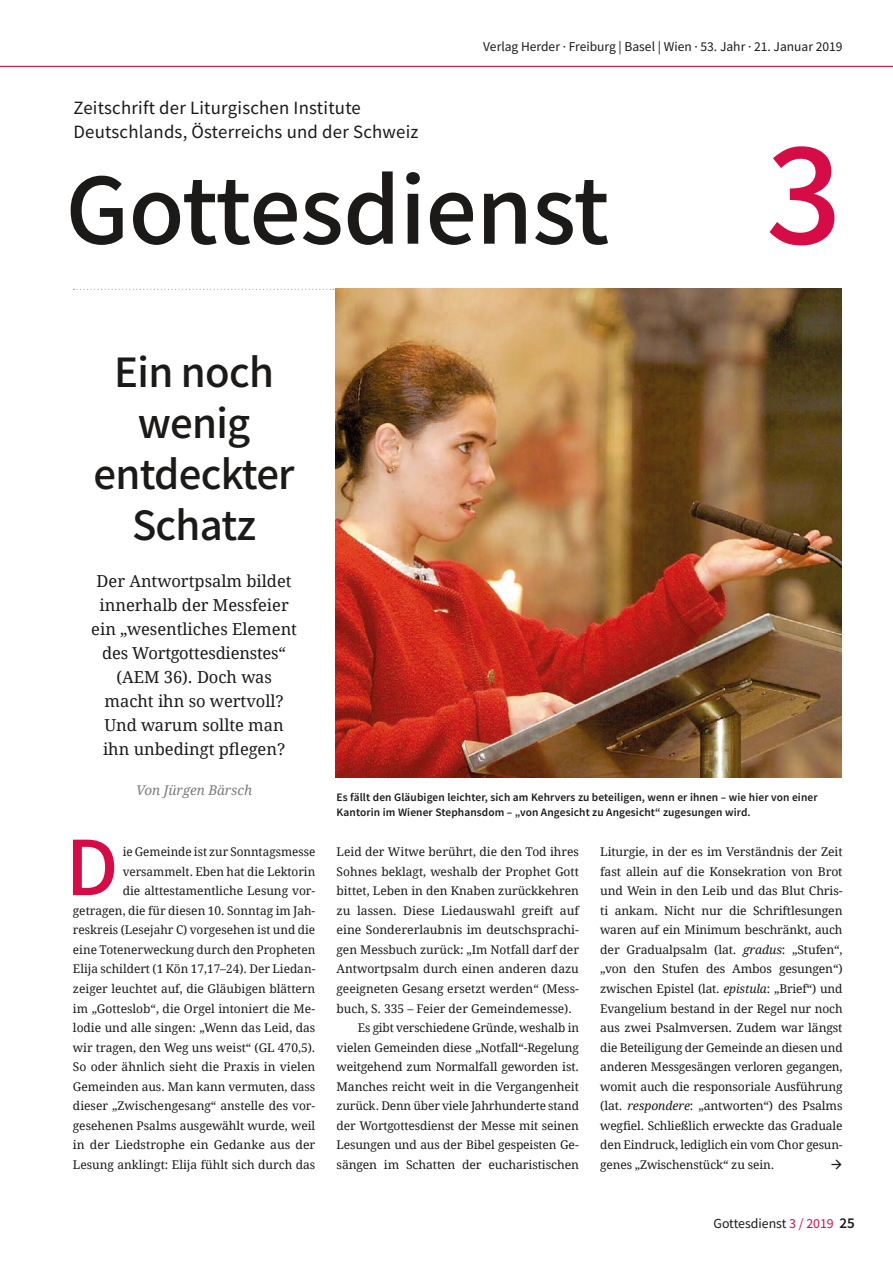
<style>
.page{position:relative;width:893px;height:1263px;background:#fff}
.page>*{position:absolute;margin:0;border:0;box-sizing:border-box;transform-origin:0 0}
.t1{font:500 150px "Mada";color:#d60c47}
.t2{font:500 102px "Mada";letter-spacing:-.005em;color:#1b1a19}
.t3{font:500 84.75px "Mada";color:#d60c47}
.t4{font:500 45px/51px "Mada";letter-spacing:-.015em;color:#1b1a19;text-align:center}
.t5{font:18.75px/24px "Mada";letter-spacing:.01em;color:#1b1a19}
.t6{font:16.5px/24px "Droid Serif";color:#1b1a19;text-align:center}
.t7{font:13.8px "Mada";color:#1b1a19}
.t8{font:13.5px "Mada";color:#1b1a19}
.t9{font:italic 13.5px "Droid Serif";color:#7b7c7c}
.t10{font:12px/19.5px "Droid Serif";color:#1b1a19;text-align:right}
.t11{font:600 11.4px/15px "Mada";letter-spacing:.01em;color:#1b1a19}
.s1{font-style:italic}
.s2{color:#d60c47}
.s3{font-weight:600;font-size:15px}
</style>
<div class="page">
<svg style="left:74px;top:289px;width:260px;height:1px"></svg>
<img style="left:336px;top:289px;width:506px;height:489px">
<hr style="left:0;top:66px;width:893px;height:1px;background:#d60c47">
<p class="t8" style="left:483px;top:39px;width:361px">Verlag Herder · Freiburg | Basel | Wien · 53. Jahr · 21. Januar 2019</p>
<h3 class="t5" style="left:73px;top:96px;width:346px">Zeitschrift der Liturgischen Institute<br>Deutschlands, Österreichs und der Schweiz</h3>
<h2 class="t2" style="left:66px;top:153px;width:545px">Gottesdienst</h2>
<h1 class="t1" style="left:766px;top:111px;width:78px">3</h1>
<h3 class="t4" style="left:94px;top:348px;width:203px">Ein noch wenig entdeckter<br>Schatz</h3>
<h3 class="t6" style="left:91px;top:569px;width:207px">Der Antwortpsalm bildet innerhalb der Messfeier ein „wesentliches Element des Wortgottesdienstes“ (AEM 36). Doch was macht ihn so wertvoll?<br>Und warum sollte man ihn unbedingt pflegen?</h3>
<p class="t9" style="left:136px;top:782px;width:118px">Von Jürgen Bärsch</p>
<p class="t11" style="left:337px;top:790px;width:483px">Es fällt den Gläubigen leichter, sich am Kehrvers zu beteiligen, wenn er ihnen – wie hier von einer<br>Kantorin im Wiener Stephansdom – „von Angesicht zu Angesicht“ zugesungen wird.</p>
<h3 class="t3" style="left:66px;top:820px;width:54px">D</h3>
<p class="t10" style="left:73px;top:842px;width:244px">ie Gemeinde ist zur Sonntagsmesse versammelt. Eben hat die Lektorin<br>die alttestamentliche Lesung vor&shy;getragen, die für diesen 10. Sonntag im Jah&shy;reskreis (Lesejahr C) vorgesehen ist und die eine Totenerweckung durch den Propheten Elija schildert (1 Kön 17,17–24). Der Liedan&shy;zeiger leuchtet auf, die Gläubigen blättern im „Gotteslob“, die Orgel intoniert die Me&shy;lodie und alle singen: „Wenn das Leid, das wir tragen, den Weg uns weist“ (GL 470,5).<br>So oder ähnlich sieht die Praxis in vielen Gemeinden aus. Man kann vermuten, dass dieser „Zwischengesang“ anstelle des vor&shy;gesehenen Psalms ausgewählt wurde, weil in der Liedstrophe ein Gedanke aus der Lesung anklingt: Elija fühlt sich durch das</p>
<p class="t10" style="left:337px;top:842px;width:244px">Leid der Witwe berührt, die den Tod ihres</p>
<p class="t10" style="left:337px;top:862px;width:244px">Sohnes beklagt, weshalb der Prophet Gott</p>
<p class="t10" style="left:337px;top:881px;width:244px">bittet, Leben in den Knaben zurückkehren</p>
<p class="t10" style="left:337px;top:901px;width:244px">zu lassen. Diese Liedauswahl greift auf</p>
<p class="t10" style="left:337px;top:920px;width:244px">eine Sondererlaubnis im deutschsprachi-</p>
<p class="t10" style="left:337px;top:940px;width:244px">gen Messbuch zurück: „Im Notfall darf der</p>
<p class="t10" style="left:337px;top:959px;width:244px">Antwortpsalm durch einen anderen dazu</p>
<p class="t10" style="left:337px;top:979px;width:244px">geeigneten Gesang ersetzt werden“ (Mess-</p>
<p class="t10" style="left:337px;top:998px;width:237px">buch, S. 335 – Feier der Gemeindemesse).</p>
<p class="t10" style="left:358px;top:1018px;width:223px">Es gibt verschiedene Gründe, weshalb in</p>
<p class="t10" style="left:337px;top:1038px;width:244px">vielen Gemeinden diese „Notfall“-Regelung</p>
<p class="t10" style="left:337px;top:1057px;width:244px">weitgehend zum Normalfall geworden ist.</p>
<p class="t10" style="left:337px;top:1077px;width:244px">Manches reicht weit in die Vergangenheit</p>
<p class="t10" style="left:337px;top:1096px;width:244px">zurück. Denn über viele Jahrhunderte stand</p>
<p class="t10" style="left:337px;top:1116px;width:244px">der Wortgottesdienst der Messe mit seinen</p>
<p class="t10" style="left:337px;top:1135px;width:244px">Lesungen und aus der Bibel gespeisten Ge-</p>
<p class="t10" style="left:337px;top:1155px;width:244px">sängen im Schatten der eucharistischen</p>
<p class="t10" style="left:600px;top:842px;width:244px;text-align:justify">Liturgie, in der es im Verständnis der Zeit fast allein auf die Konsekration von Brot und Wein in den Leib und das Blut Chris&shy;ti ankam. Nicht nur die Schriftlesungen waren auf ein Minimum beschränkt, auch der Gradualpsalm (lat. <span class="s1">gradus</span>: „Stufen“, „von den Stufen des Ambos gesungen“) zwischen Epistel (lat. <span class="s1">epistula</span>: „Brief“) und Evangelium bestand in der Regel nur noch aus zwei Psalmversen. Zudem war längst die Beteiligung der Gemeinde an diesen und anderen Messgesängen verloren gegangen, womit auch die responsoriale Ausführung (lat. <span class="s1">respondere</span>: „antworten“) des Psalms wegfiel. Schließlich erweckte das Graduale den Eindruck, lediglich ein vom Chor gesun&shy;genes „Zwischenstück“ zu sein.</p>
<p class="t7" style="left:713px;top:1216px;width:143px">Gottesdienst <span class="s2">3 / 2019</span> <span class="s3">25</span></p>
</div>
